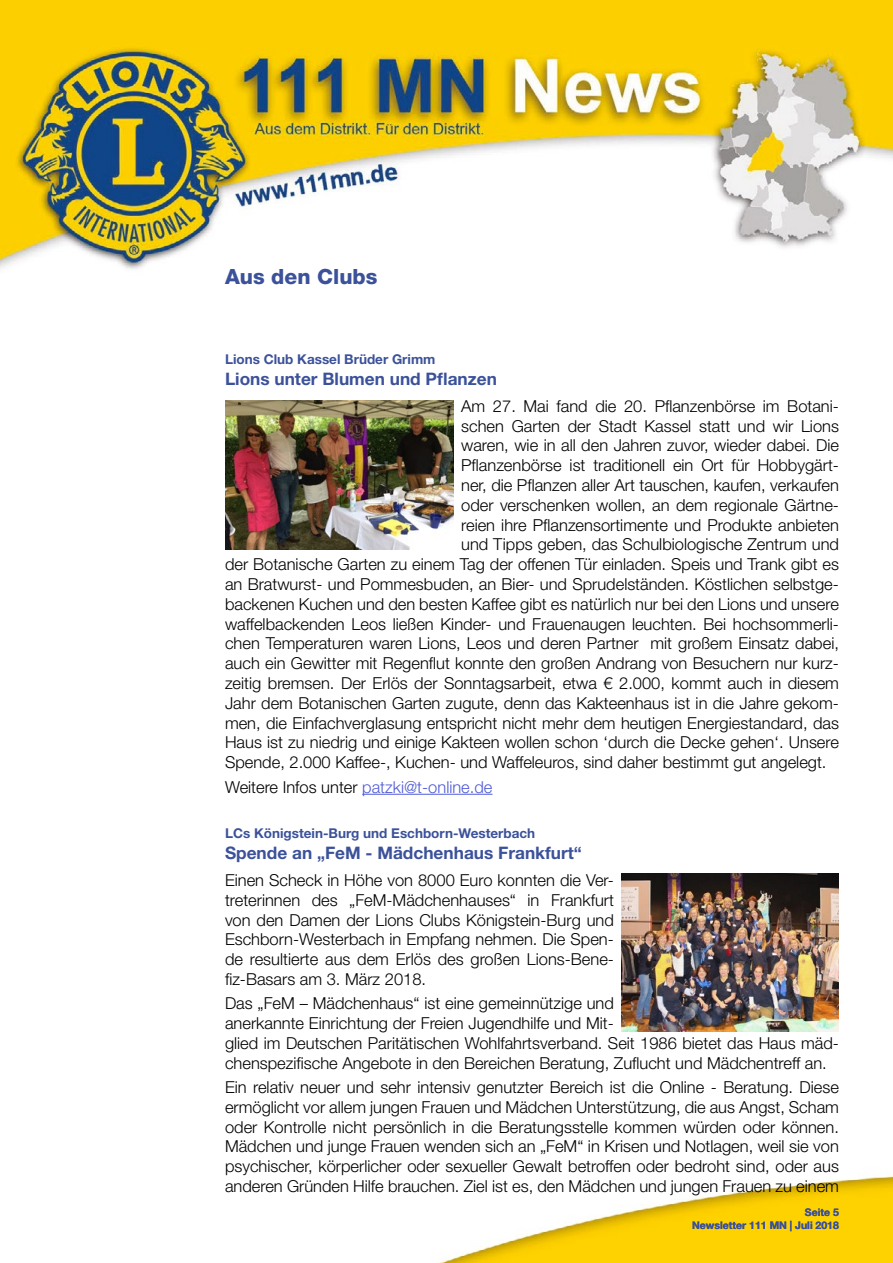
<style>
.page{position:relative;width:893px;height:1263px;background:#fff}
.page>*{position:absolute;margin:0;border:0;box-sizing:border-box;transform-origin:0 0}
.t1{font:800 21px "Helvetica Neue LT Std";color:#3b519a}
.t2{font:700 17.25px "Helvetica Neue LT Std";color:#3b519a}
.t3{font:300 16.5px/19.8px "Helvetica Neue LT Std";color:#000;text-align:justify}
.t4{font:300 16.5px "Helvetica Neue LT Std";color:#4f5cd6}
.t5{font:700 13.5px "Helvetica Neue LT Std";color:#3b519a}
.t6{font:700 10.5px/12.6px "Helvetica Neue LT Std";color:#3b519a;text-align:right}
.s1{color:#000}
</style>
<div class="page">
<img style="left:0;top:0;width:893px;height:401px">
<img style="left:439px;top:1175px;width:454px;height:88px">
<hr style="left:362px;top:794px;width:130px;height:1px;background:#4f5cd6">
<img style="left:225px;top:401px;width:229px;height:149px">
<img style="left:621px;top:874px;width:218px;height:157px">
<p class="t1" style="left:225px;top:264px;width:154px">Aus den Clubs</p>
<p class="t5" style="left:225px;top:351px;width:212px">Lions Club Kassel Brüder Grimm</p>
<p class="t2" style="left:225px;top:368px;width:273px">Lions unter Blumen und Pflanzen</p>
<p class="t3" style="left:461px;top:396px;width:379px">Am 27. Mai fand die 20. Pflanzenbörse im Botani-</p>
<p class="t3" style="left:461px;top:415px;width:379px">schen Garten der Stadt Kassel statt und wir Lions</p>
<p class="t3" style="left:461px;top:435px;width:379px">waren, wie in all den Jahren zuvor, wieder dabei. Die</p>
<p class="t3" style="left:461px;top:455px;width:379px">Pflanzenbörse ist traditionell ein Ort für Hobbygärt-</p>
<p class="t3" style="left:461px;top:475px;width:379px">ner, die Pflanzen aller Art tauschen, kaufen, verkaufen</p>
<p class="t3" style="left:461px;top:495px;width:379px">oder verschenken wollen, an dem regionale Gärtne-</p>
<p class="t3" style="left:461px;top:514px;width:379px">reien ihre Pflanzensortimente und Produkte anbieten</p>
<p class="t3" style="left:461px;top:534px;width:379px">und Tipps geben, das Schulbiologische Zentrum und</p>
<p class="t3" style="left:225px;top:554px;width:615px">der Botanische Garten zu einem Tag der offenen Tür einladen. Speis und Trank gibt es</p>
<p class="t3" style="left:225px;top:574px;width:615px">an Bratwurst- und Pommesbuden, an Bier- und Sprudelständen. Köstlichen selbstge-</p>
<p class="t3" style="left:225px;top:594px;width:615px">backenen Kuchen und den besten Kaffee gibt es natürlich nur bei den Lions und unsere</p>
<p class="t3" style="left:225px;top:613px;width:615px">waffelbackenden Leos ließen Kinder- und Frauenaugen leuchten. Bei hochsommerli-</p>
<p class="t3" style="left:225px;top:633px;width:615px">chen Temperaturen waren Lions, Leos und deren Partner mit großem Einsatz dabei,</p>
<p class="t3" style="left:225px;top:653px;width:615px">auch ein Gewitter mit Regenflut konnte den großen Andrang von Besuchern nur kurz-</p>
<p class="t3" style="left:225px;top:673px;width:615px">zeitig bremsen. Der Erlös der Sonntagsarbeit, etwa € 2.000, kommt auch in diesem</p>
<p class="t3" style="left:225px;top:693px;width:615px">Jahr dem Botanischen Garten zugute, denn das Kakteenhaus ist in die Jahre gekom-</p>
<p class="t3" style="left:225px;top:712px;width:615px">men, die Einfachverglasung entspricht nicht mehr dem heutigen Energiestandard, das</p>
<p class="t3" style="left:225px;top:732px;width:615px">Haus ist zu niedrig und einige Kakteen wollen schon ‘durch die Decke gehen‘. Unsere</p>
<p class="t3" style="left:225px;top:752px;width:603px">Spende, 2.000 Kaffee-, Kuchen- und Waffeleuros, sind daher bestimmt gut angelegt.</p>
<p class="t4" style="left:225px;top:777px;width:269px"><span class="s1">Weitere Infos unter</span> patzki@t-online.de</p>
<p class="t5" style="left:225px;top:825px;width:312px">LCs Königstein-Burg und Eschborn-Westerbach</p>
<p class="t2" style="left:225px;top:842px;width:358px">Spende an „FeM - Mädchenhaus Frankfurt“</p>
<p class="t3" style="left:225px;top:870px;width:390px">Einen Scheck in Höhe von 8000 Euro konnten die Ver&shy;treterinnen des „FeM-Mädchenhauses“ in Frankfurt von den Damen der Lions Clubs Königstein-Burg und Eschborn-Westerbach in Empfang nehmen. Die Spen&shy;de resultierte aus dem Erlös des großen Lions-Bene&shy;fiz-Basars am 3. März 2018.</p>
<p class="t3" style="left:225px;top:993px;width:615px;text-align:left">Das „FeM – Mädchenhaus“ ist eine gemeinnützige und<br>anerkannte Einrichtung der Freien Jugendhilfe und Mit-<br>glied im Deutschen Paritätischen Wohlfahrtsverband. Seit 1986 bietet das Haus mäd&shy;chenspezifische Angebote in den Bereichen Beratung, Zuflucht und Mädchentreff an.</p>
<p class="t3" style="left:225px;top:1077px;width:615px">Ein relativ neuer und sehr intensiv genutzter Bereich ist die Online - Beratung. Diese ermöglicht vor allem jungen Frauen und Mädchen Unterstützung, die aus Angst, Scham oder Kontrolle nicht persönlich in die Beratungsstelle kommen würden oder können.<br>Mädchen und junge Frauen wenden sich an „FeM“ in Krisen und Notlagen, weil sie von psychischer, körperlicher oder sexueller Gewalt betroffen oder bedroht sind, oder aus anderen Gründen Hilfe brauchen. Ziel ist es, den Mädchen und jungen Frauen zu einem</p>
<p class="t6" style="left:692px;top:1206px;width:148px">Seite 5<br>Newsletter 111 MN | Juli 2018</p>
</div>
